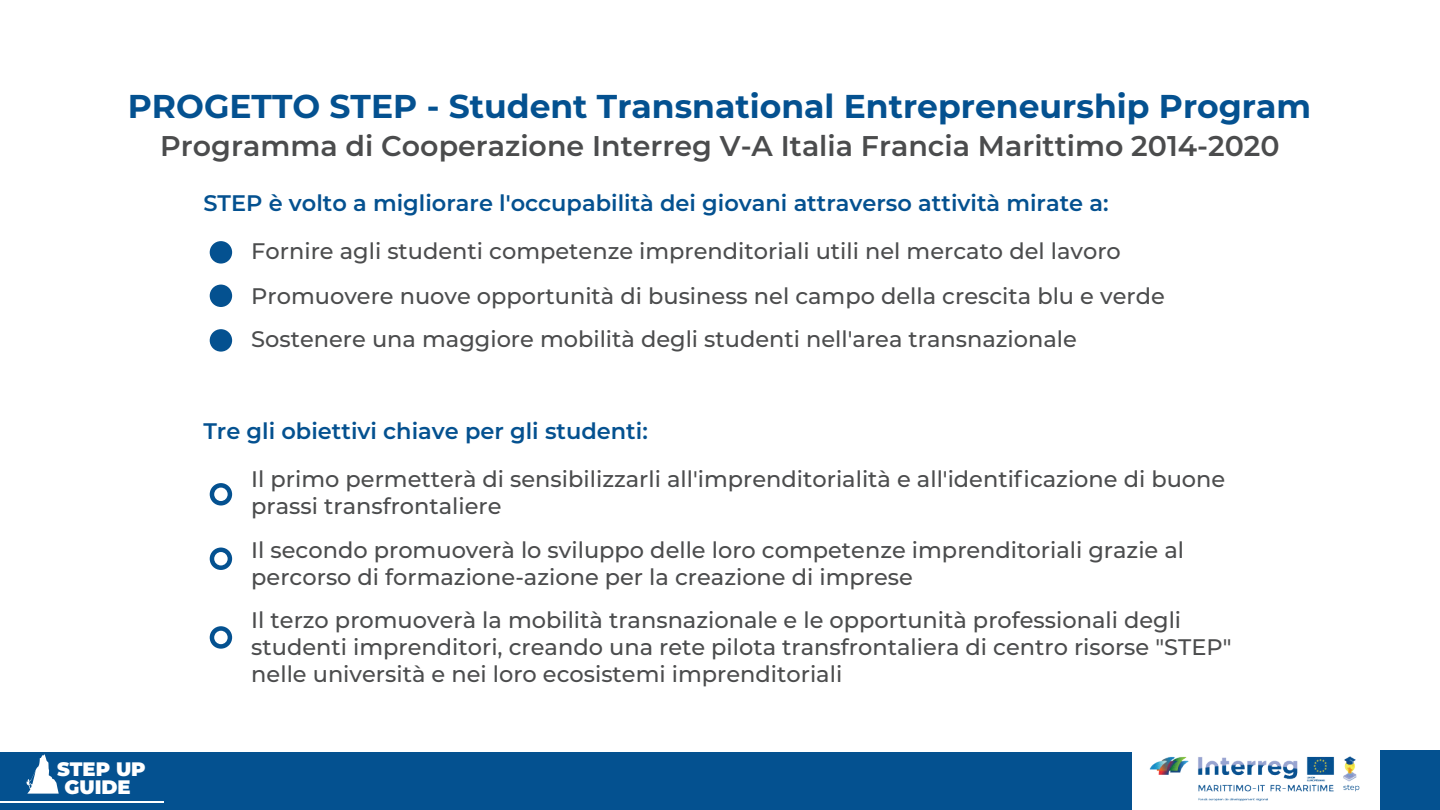
<style>
.page{position:relative;width:1440px;height:810px;background:#fff}
.page>*{position:absolute;margin:0;border:0;box-sizing:border-box;transform-origin:0 0}
.t1{font:700 33px "Montserrat";color:#045190}
.t2{font:600 28.5px "Montserrat";color:#4b4c4d}
.t3{font:500 22.5px/27px "Montserrat";color:#4b4c4d}
.t4{font:600 22.5px "Montserrat";color:#045190}
.t5{font:900 19.5px/17.6px "Montserrat";color:#fff;text-align:center}
</style>
<div class="page">
<img style="left:1149px;top:756px;width:211px;height:45px">
<div style="left:0;top:752px;width:1132px;height:58px;background:#045190"></div>
<div style="left:1380px;top:750px;width:60px;height:60px;background:#045190"></div>
<svg style="left:26px;top:754px;width:33px;height:40px"></svg>
<hr style="left:0;top:801px;width:163px;height:2px;background:#fff">
<div style="left:210px;top:241px;width:22px;height:23px;background:#045190;border-radius:50%"></div>
<div style="left:210px;top:285px;width:22px;height:22px;background:#045190;border-radius:50%"></div>
<div style="left:210px;top:329px;width:22px;height:23px;background:#045190;border-radius:50%"></div>
<svg style="left:210px;top:483px;width:22px;height:23px"></svg>
<svg style="left:210px;top:548px;width:22px;height:22px"></svg>
<svg style="left:210px;top:626px;width:22px;height:23px"></svg>
<h1 class="t1" style="left:128px;top:82px;width:1185px">PROGETTO STEP - Student Transnational Entrepreneurship Program</h1>
<p class="t2" style="left:160px;top:125px;width:1121px">Programma di Cooperazione Interreg V-A Italia Francia Marittimo 2014-2020</p>
<p class="t4" style="left:203px;top:187px;width:907px">STEP è volto a migliorare l'occupabilità dei giovani attraverso attività mirate a:</p>
<p class="t3" style="left:251px;top:228px;width:915px;line-height:44.2px">Fornire agli studenti competenze imprenditoriali utili nel mercato del lavoro<br>Promuovere nuove opportunità di business nel campo della crescita blu e verde<br>Sostenere una maggiore mobilità degli studenti nell'area transnazionale</p>
<p class="t5" style="left:57px;top:759px;width:90px">STEP UP<br>GUIDE</p>
<p class="t4" style="left:203px;top:415px;width:446px">Tre gli obiettivi chiave per gli studenti:</p>
<p class="t3" style="left:251px;top:465px;width:976px">Il primo permetterà di sensibilizzarli all'imprenditorialità e all'identificazione di buone prassi transfrontaliere</p>
<p class="t3" style="left:251px;top:535px;width:934px">Il secondo promuoverà lo sviluppo delle loro competenze imprenditoriali grazie al percorso di formazione-azione per la creazione di imprese</p>
<p class="t3" style="left:251px;top:606px;width:982px">Il terzo promuoverà la mobilità transnazionale e le opportunità professionali degli studenti imprenditori, creando una rete pilota transfrontaliera di centro risorse "STEP" nelle università e nei loro ecosistemi imprenditoriali</p>
</div>
